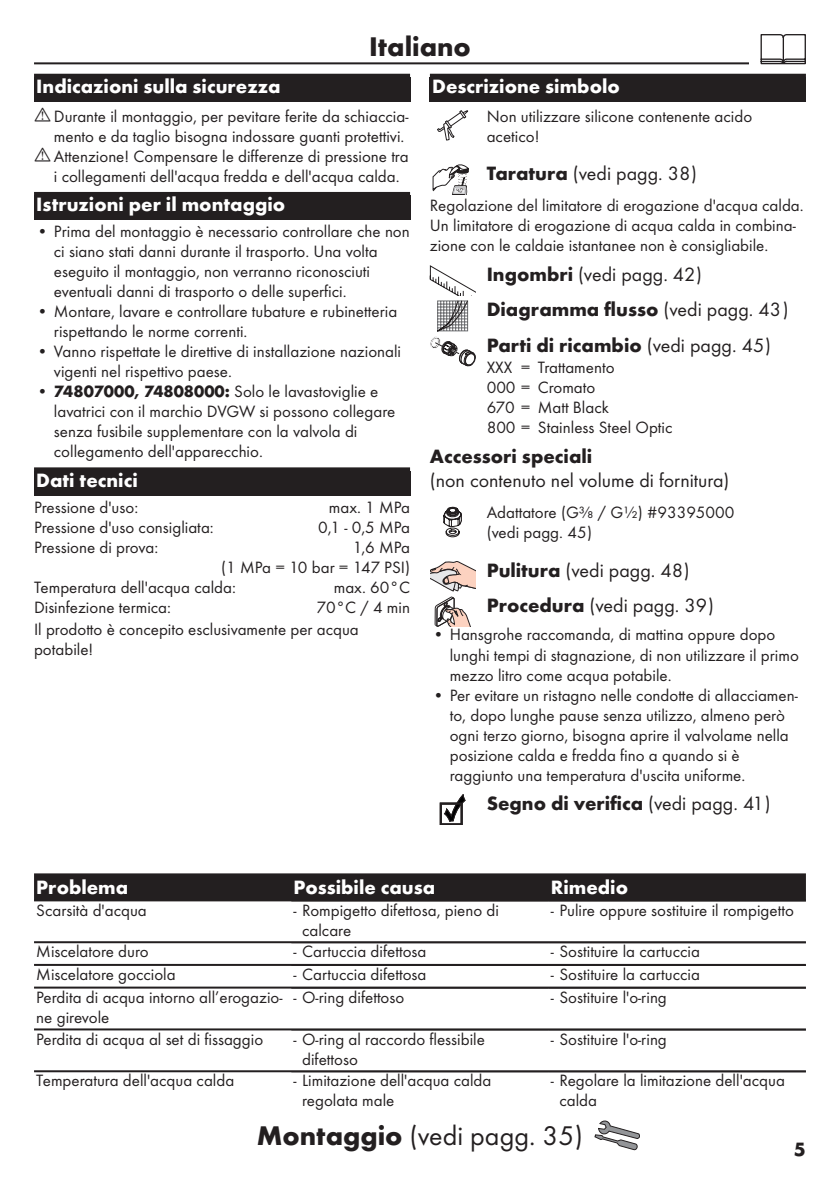
<style>
.page{position:relative;width:840px;height:1191px;background:#fff}
.page>*{position:absolute;margin:0;border:0;box-sizing:border-box;transform-origin:0 0}
.Montage_mit_Symbol_IT{font:28px "Futura TOT Boo";color:#231f20}
.Montage_mit_Symbol_EN{font:700 28px "Futura TOT";color:#231f20}
.Montage_mit_Symbol_EN-2{font:20px/35.4px "Futura TOT Boo";color:#231f20}
.Montage_mit_Symbol_EN-3{font:700 20px "Futura TOT";color:#fff}
.Montage_mit_Symbol_EN-4{font:700 20px "Futura TOT";color:#231f20}
.Tabelle_Kopf_IT{font:700 20px "Futura TOT";color:#fff}
.Montage_mit_Symbol_EN-5{font:17px/20px "Futura TOT Boo";color:#231f20}
.Tabelle_Spalte_IT{font:17px/20px "Futura TOT Boo";color:#231f20}
.s1{font-family:"Futura TOT";font-weight:700}
.s2{font-family:"Futura TOT Boo";font-weight:400}
</style>
<div class="page">
<hr style="left:34px;top:62px;width:771px;height:2px;background:#231f20">
<div style="left:748px;top:34px;width:68px;height:34px;background:#fff"></div>
<svg style="left:760px;top:34px;width:45px;height:30px"></svg>
<svg style="left:594px;top:1120px;width:45px;height:30px"></svg>
<div style="left:34px;top:74px;width:376px;height:28px;background:#231f20"></div>
<div style="left:34px;top:192px;width:376px;height:28px;background:#231f20"></div>
<div style="left:34px;top:467px;width:376px;height:28px;background:#231f20"></div>
<div style="left:429px;top:74px;width:376px;height:28px;background:#231f20"></div>
<svg style="left:437px;top:110px;width:31px;height:30px"></svg>
<svg style="left:432px;top:164px;width:36px;height:31px"></svg>
<svg style="left:429px;top:265px;width:46px;height:101px"></svg>
<svg style="left:443px;top:507px;width:19px;height:30px"></svg>
<svg style="left:430px;top:561px;width:45px;height:65px"></svg>
<svg style="left:440px;top:794px;width:25px;height:31px"></svg>
<div style="left:34px;top:873px;width:771px;height:26px;background:#231f20"></div>
<hr style="left:34px;top:899px;width:771px;height:2px;background:#231f20">
<hr style="left:34px;top:941px;width:771px;height:2px;background:#231f20">
<hr style="left:34px;top:964px;width:771px;height:2px;background:#231f20">
<hr style="left:34px;top:986px;width:771px;height:2px;background:#231f20">
<hr style="left:34px;top:1028px;width:771px;height:2px;background:#231f20">
<hr style="left:34px;top:1070px;width:771px;height:2px;background:#231f20">
<p class="Montage_mit_Symbol_EN" style="left:369px;top:29px;width:103px">Italiano</p>
<p class="Montage_mit_Symbol_EN-3" style="left:36px;top:74px;width:246px">Indicazioni sulla sicurezza</p>
<p class="Montage_mit_Symbol_EN-5" style="left:54px;top:106px;width:356px">Durante il montaggio, per pevitare ferite da schiaccia&shy;mento e da taglio bisogna indossare guanti protettivi.<br>Attenzione! Compensare le differenze di pressione tra i collegamenti dell'acqua fredda e dell'acqua calda.</p>
<p class="Montage_mit_Symbol_EN-3" style="left:36px;top:192px;width:250px">Istruzioni per il montaggio</p>
<p class="Montage_mit_Symbol_EN-5" style="left:54px;top:221px;width:357px;text-indent:-17px">• Prima del montaggio è necessario controllare che non ci siano stati danni durante il trasporto. Una volta eseguito il montaggio, non verranno riconosciuti eventuali danni di trasporto o delle superfici.</p>
<p class="Montage_mit_Symbol_EN-5" style="left:54px;top:301px;width:345px;text-indent:-17px">• Montare, lavare e controllare tubature e rubinetteria rispettando le norme correnti.</p>
<p class="Montage_mit_Symbol_EN-5" style="left:54px;top:341px;width:348px;text-indent:-17px">• Vanno rispettate le direttive di installazione nazionali vigenti nel rispettivo paese.</p>
<p class="Montage_mit_Symbol_EN-5" style="left:54px;top:381px;width:343px;text-indent:-17px">• <span class="s1">74807000, 74808000:</span> Solo le lavastoviglie e lavatrici con il marchio DVGW si possono collegare senza fusibile supplementare con la valvola di collegamento dell'apparecchio.</p>
<p class="Montage_mit_Symbol_EN-3" style="left:36px;top:468px;width:103px">Dati tecnici</p>
<p class="Montage_mit_Symbol_EN-5" style="left:34px;top:497px;width:106px">Pressione d'uso:</p>
<p class="Montage_mit_Symbol_EN-5" style="left:329px;top:497px;width:83px">max. 1 MPa</p>
<p class="Montage_mit_Symbol_EN-5" style="left:34px;top:517px;width:181px">Pressione d'uso consigliata:</p>
<p class="Montage_mit_Symbol_EN-5" style="left:318px;top:517px;width:93px">0,1 - 0,5 MPa</p>
<p class="Montage_mit_Symbol_EN-5" style="left:34px;top:537px;width:126px">Pressione di prova:</p>
<p class="Montage_mit_Symbol_EN-5" style="left:352px;top:537px;width:59px">1,6 MPa</p>
<p class="Montage_mit_Symbol_EN-5" style="left:221px;top:557px;width:190px">(1 MPa = 10 bar = 147 PSI)</p>
<p class="Montage_mit_Symbol_EN-5" style="left:34px;top:577px;width:203px">Temperatura dell'acqua calda:</p>
<p class="Montage_mit_Symbol_EN-5" style="left:333px;top:577px;width:78px">max. 60°C</p>
<p class="Montage_mit_Symbol_EN-5" style="left:34px;top:597px;width:138px">Disinfezione termica:</p>
<p class="Montage_mit_Symbol_EN-5" style="left:34px;top:595px;width:377px;line-height:22.8px;text-indent:282px">70°C / 4 min<br>Il prodotto è concepito esclusivamente per acqua</p>
<p class="Montage_mit_Symbol_EN-5" style="left:34px;top:639px;width:61px">potabile!</p>
<p class="Montage_mit_Symbol_EN-3" style="left:432px;top:74px;width:189px">Descrizione simbolo</p>
<p class="Montage_mit_Symbol_EN-5" style="left:486px;top:106px;width:267px">Non utilizzare silicone contenente acido acetico!</p>
<p class="Montage_mit_Symbol_EN-2" style="left:486px;top:155px;width:212px"><span class="s1">Taratura</span> (vedi pagg. 38)</p>
<p class="Montage_mit_Symbol_EN-5" style="left:429px;top:195px;width:375px">Regolazione del limitatore di erogazione d'acqua calda.<br>Un limitatore di erogazione di acqua calda in combina&shy;zione con le caldaie istantanee non è consigliabile.</p>
<p class="Montage_mit_Symbol_EN-2" style="left:486px;top:256px;width:303px"><span class="s1">Ingombri</span> (vedi pagg. 42)<br><span class="s1">Diagramma flusso</span> (vedi pagg. 43)<br><span class="s1">Parti di ricambio</span> (vedi pagg. 45)</p>
<p class="Montage_mit_Symbol_EN-5" style="left:486px;top:357px;width:187px">XXX = Trattamento<br>000 = Cromato<br>670 = Matt Black<br>800 = Stainless Steel Optic</p>
<p class="Montage_mit_Symbol_EN-2" style="left:429px;top:444px;width:301px;line-height:24px"><span class="s1">Accessori speciali<br></span>(non contenuto nel volume di fornitura)</p>
<p class="Montage_mit_Symbol_EN-5" style="left:486px;top:502px;width:249px">Adattatore (G⅜ / G½) #93395000 (vedi pagg. 45)</p>
<p class="Montage_mit_Symbol_EN-2" style="left:486px;top:552px;width:228px"><span class="s1">Pulitura</span> (vedi pagg. 48)<br><span class="s1">Procedura</span> (vedi pagg. 39)</p>
<p class="Montage_mit_Symbol_EN-5" style="left:449px;top:624px;width:350px;text-indent:-17px">• Hansgrohe raccomanda, di mattina oppure dopo lunghi tempi di stagnazione, di non utilizzare il primo mezzo litro come acqua potabile.</p>
<p class="Montage_mit_Symbol_EN-5" style="left:449px;top:684px;width:349px;text-indent:-17px">• Per evitare un ristagno nelle condotte di allacciamen&shy;to, dopo lunghe pause senza utilizzo, almeno però ogni terzo giorno, bisogna aprire il valvolame nella posizione calda e fredda fino a quando si è raggiunto una temperatura d'uscita uniforme.</p>
<p class="Montage_mit_Symbol_EN-4" style="left:486px;top:791px;width:285px">Segno di verifica <span class="s2">(vedi pagg. 41)</span></p>
<p class="Tabelle_Kopf_IT" style="left:36px;top:874px;width:93px">Problema</p>
<p class="Tabelle_Kopf_IT" style="left:293px;top:874px;width:143px">Possibile causa</p>
<p class="Tabelle_Kopf_IT" style="left:550px;top:874px;width:79px">Rimedio</p>
<p class="Tabelle_Spalte_IT" style="left:36px;top:899px;width:112px">Scarsità d'acqua</p>
<p class="Montage_mit_Symbol_EN-5" style="left:302px;top:899px;width:198px;text-indent:-9px">- Rompigetto difettosa, pieno di calcare</p>
<p class="Montage_mit_Symbol_EN-5" style="left:550px;top:899px;width:244px">- Pulire oppure sostituire il rompigetto</p>
<p class="Tabelle_Spalte_IT" style="left:36px;top:941px;width:114px">Miscelatore duro</p>
<p class="Montage_mit_Symbol_EN-5" style="left:293px;top:941px;width:134px">- Cartuccia difettosa</p>
<p class="Montage_mit_Symbol_EN-5" style="left:550px;top:941px;width:150px">- Sostituire la cartuccia</p>
<p class="Tabelle_Spalte_IT" style="left:36px;top:964px;width:141px">Miscelatore gocciola</p>
<p class="Montage_mit_Symbol_EN-5" style="left:293px;top:964px;width:134px">- Cartuccia difettosa</p>
<p class="Montage_mit_Symbol_EN-5" style="left:550px;top:964px;width:150px">- Sostituire la cartuccia</p>
<p class="Tabelle_Spalte_IT" style="left:36px;top:987px;width:247px">Perdita di acqua intorno all’erogazio&shy;ne girevole</p>
<p class="Montage_mit_Symbol_EN-5" style="left:293px;top:987px;width:112px">- O-ring difettoso</p>
<p class="Montage_mit_Symbol_EN-5" style="left:550px;top:987px;width:117px">- Sostituire l'o-ring</p>
<p class="Tabelle_Spalte_IT" style="left:36px;top:1028px;width:228px">Perdita di acqua al set di fissaggio</p>
<p class="Montage_mit_Symbol_EN-5" style="left:302px;top:1028px;width:184px;text-indent:-9px">- O-ring al raccordo flessibile difettoso</p>
<p class="Montage_mit_Symbol_EN-5" style="left:550px;top:1028px;width:117px">- Sostituire l'o-ring</p>
<p class="Tabelle_Spalte_IT" style="left:36px;top:1070px;width:199px">Temperatura dell'acqua calda</p>
<p class="Montage_mit_Symbol_EN-5" style="left:302px;top:1070px;width:191px;text-indent:-9px">- Limitazione dell'acqua calda regolata male</p>
<p class="Montage_mit_Symbol_EN-5" style="left:559px;top:1070px;width:227px;text-indent:-9px">- Regolare la limitazione dell'acqua calda</p>
<p class="Montage_mit_Symbol_IT" style="left:256px;top:1119px;width:328px"><span class="s1">Montaggio</span> (vedi pagg. 35)</p>
<p class="Montage_mit_Symbol_EN-4" style="left:793px;top:1136px;width:13px">5</p>
</div>
